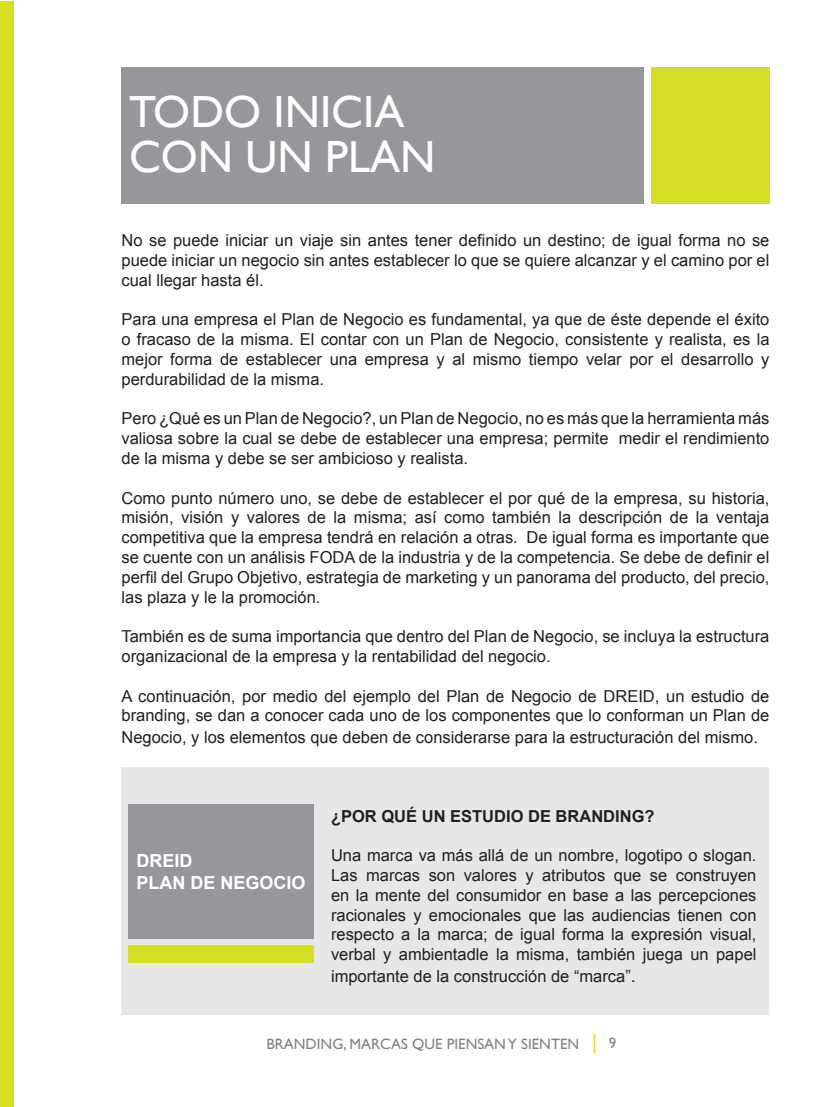
<style>
.page{position:relative;width:837px;height:1107px;background:#fff}
.page>*{position:absolute;margin:0;border:0;box-sizing:border-box;transform-origin:0 0}
.t1{font:45px/45px "Gill Sans";color:#fff}
.t2{font:700 18px/21.6px "Arial";color:#fff}
.t3{font:16.5px/19.8px "Arial";color:#231f20;text-align:justify}
.t4{font:700 16.5px "Arial";color:#231f20}
.t5{font:15px "Gill Sans";color:#808285}
.s1{font-size:18px}
.s2{font-family:"Century Gothic";font-size:21px;color:#d6df21}
.s3{font-family:"Century Gothic";color:#fff}
</style>
<div class="page">
<div style="left:122px;top:768px;width:648px;height:247px;background:#e6e7e9"></div>
<div style="left:0;top:1px;width:14px;height:1105px;background:#d6df21"></div>
<div style="left:122px;top:68px;width:522px;height:136px;background:#95979a"></div>
<div style="left:651px;top:68px;width:119px;height:136px;background:#d6df21"></div>
<div style="left:129px;top:804px;width:185px;height:134px;background:#95979a"></div>
<div style="left:129px;top:945px;width:185px;height:17px;background:#d6df21"></div>
<h1 class="t1" style="left:129px;top:89px;width:308px">TODO INICIA<br>CON UN PLAN</h1>
<p class="t3" style="left:122px;top:231px;width:649px">No se puede iniciar un viaje sin antes tener definido un destino; de igual forma no se puede iniciar un negocio sin antes establecer lo que se quiere alcanzar y el camino por el cual llegar hasta él.</p>
<p class="t3" style="left:122px;top:310px;width:650px">Para una empresa el Plan de Negocio es fundamental, ya que de éste depende el éxito o fracaso de la misma. El contar con un Plan de Negocio, consistente y realista, es la mejor forma de establecer una empresa y al mismo tiempo velar por el desarrollo y perdurabilidad de la misma.</p>
<p class="t3" style="left:122px;top:409px;width:649px">Pero ¿Qué es un Plan de Negocio?, un Plan de Negocio, no es más que la herramienta más valiosa sobre la cual se debe de establecer una empresa; permite medir el rendimiento de la misma y debe se ser ambicioso y realista.</p>
<p class="t3" style="left:122px;top:488px;width:649px">Como punto número uno, se debe de establecer el por qué de la empresa, su historia, misión, visión y valores de la misma; así como también la descripción de la ventaja competitiva que la empresa tendrá en relación a otras. De igual forma es importante que se cuente con un análisis FODA de la industria y de la competencia. Se debe de definir el perfil del Grupo Objetivo, estrategia de marketing y un panorama del producto, del precio, las plaza y le la promoción.</p>
<p class="t3" style="left:122px;top:627px;width:649px">También es de suma importancia que dentro del Plan de Negocio, se incluya la estructura organizacional de la empresa y la rentabilidad del negocio.</p>
<p class="t3" style="left:122px;top:686px;width:649px">A continuación, por medio del ejemplo del Plan de Negocio de DREID, un estudio de branding, se dan a conocer cada uno de los componentes que lo conforman un Plan de</p>
<p class="t3" style="left:122px;top:727px;width:638px">Negocio, y los elementos que deben de considerarse para la estructuración del mismo.</p>
<p class="t2" style="left:136px;top:850px;width:171px">DREID<br>PLAN DE NEGOCIO</p>
<p class="t4" style="left:331px;top:805px;width:325px">¿POR QUÉ UN ESTUDIO DE BRANDING?</p>
<p class="t3" style="left:331px;top:846px;width:427px">Una marca va más allá de un nombre, logotipo o slogan.<br>Las marcas son valores y atributos que se construyen en la mente del consumidor en base a las percepciones racionales y emocionales que las audiencias tienen con respecto a la marca; de igual forma la expresión visual, verbal y ambientadle la misma, también juega un papel</p>
<p class="t3" style="left:331px;top:966px;width:306px">importante de la construcción de “marca”<span class="s1">.</span></p>
<p class="t5" style="left:266px;top:1035px;width:367px">BRANDING, MARCAS QUE PIENSAN Y SIENTEN <span class="s2">|</span> 9 <span class="s3">X</span></p>
</div>
